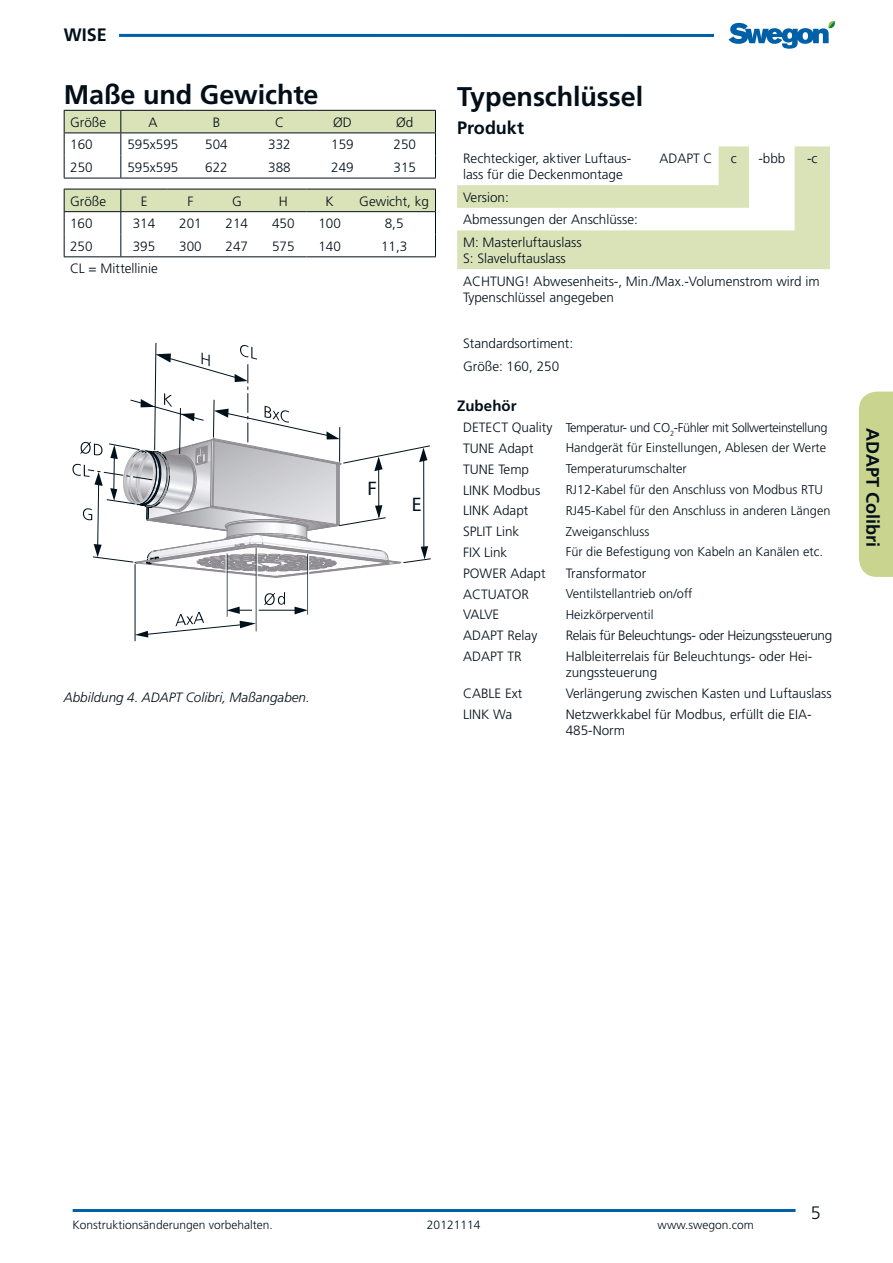
<style>
.page{position:relative;width:893px;height:1263px;background:#fff}
.page>*{position:absolute;margin:0;border:0;box-sizing:border-box;transform-origin:0 0}
.t1{font:700 27px "Frutiger";letter-spacing:-.005em;color:#020f19}
.t2{font:19.65px "Myriad";color:#01111b}
.t3{font:700 18px "Frutiger";color:#020f19}
.t4{font:300 18px "Frutiger";color:#020f19}
.t5{font:700 15px "Frutiger";letter-spacing:.005em;color:#020f19}
.t6{font:300 13.5px/22.6px "Frutiger";color:#020f19}
.t7{font:300 13.5px "Frutiger";letter-spacing:-.025em;color:#020f19}
.t8{font:italic 300 13.5px "Frutiger";color:#020f19}
.t9{font:300 12.75px "Frutiger";color:#020f19}
.t10{font:300 12.75px "Frutiger";letter-spacing:-.03em;color:#020f19}
.t11{font:300 12px "Frutiger";color:#020f19}
.s1{font-size:13.5px}
</style>
<div class="page">
<hr style="left:73px;top:1209px;width:723px;height:3px;background:#0060a7">
<svg style="left:729px;top:21px;width:106px;height:28px"></svg>
<hr style="left:119px;top:34px;width:595px;height:3px;background:#0060a7">
<div style="left:859px;top:392px;width:34px;height:185px;background:#c9d58e"></div>
<svg style="left:264px;top:592px;width:21px;height:13px"></svg>
<hr style="left:227px;top:554px;width:1px;height:63px;background:#01111b">
<hr style="left:307px;top:554px;width:1px;height:61px;background:#01111b">
<hr style="left:135px;top:564px;width:1px;height:77px;background:#01111b">
<hr style="left:256px;top:548px;width:1px;height:83px;background:#01111b">
<hr style="left:259px;top:610px;width:40px;height:1px;background:#01111b">
<svg style="left:294px;top:607px;width:14px;height:7px"></svg>
<svg style="left:135px;top:607px;width:121px;height:30px"></svg>
<hr style="left:226px;top:554px;width:1px;height:63px;background:#fff">
<svg style="left:72px;top:343px;width:359px;height:239px"></svg>
<svg style="left:64px;top:110px;width:372px;height:68px"></svg>
<hr style="left:64px;top:178px;width:57px;height:1px;background:#020f19">
<hr style="left:121px;top:178px;width:190px;height:1px;background:#020f19">
<hr style="left:311px;top:178px;width:125px;height:1px;background:#020f19">
<hr style="left:64px;top:256px;width:57px;height:1px;background:#020f19">
<hr style="left:121px;top:256px;width:185px;height:1px;background:#020f19">
<hr style="left:307px;top:256px;width:46px;height:1px;background:#020f19">
<hr style="left:353px;top:256px;width:83px;height:1px;background:#020f19">
<svg style="left:64px;top:189px;width:372px;height:67px"></svg>
<hr style="left:64px;top:211px;width:57px;height:1px;background:#020f19">
<hr style="left:121px;top:211px;width:186px;height:1px;background:#020f19">
<hr style="left:307px;top:211px;width:46px;height:1px;background:#020f19">
<hr style="left:353px;top:211px;width:83px;height:1px;background:#020f19">
<svg style="left:457px;top:146px;width:373px;height:123px;fill:#dae2b8"></svg>
<h3 class="t3" style="left:64px;top:27px;width:45px">WISE</h3>
<h1 class="t1" style="left:64px;top:84px;width:256px">Maße und Gewichte</h1>
<p class="t6" style="left:70px;top:112px;width:38px">Größe</p>
<p class="t6" style="left:148px;top:112px;width:11px">A</p>
<p class="t6" style="left:213px;top:112px;width:9px">B</p>
<p class="t6" style="left:275px;top:112px;width:11px">C</p>
<p class="t6" style="left:333px;top:112px;width:20px">ØD</p>
<p class="t6" style="left:396px;top:112px;width:19px">Ød</p>
<p class="t6" style="left:70px;top:135px;width:24px">160</p>
<p class="t6" style="left:127px;top:135px;width:53px">595x595</p>
<p class="t6" style="left:205px;top:135px;width:24px">504</p>
<p class="t6" style="left:268px;top:135px;width:24px">332</p>
<p class="t6" style="left:331px;top:135px;width:24px">159</p>
<p class="t6" style="left:393px;top:135px;width:24px">250</p>
<p class="t6" style="left:70px;top:157px;width:24px">250</p>
<p class="t6" style="left:127px;top:157px;width:53px">595x595</p>
<p class="t6" style="left:205px;top:157px;width:24px">622</p>
<p class="t6" style="left:268px;top:157px;width:24px">388</p>
<p class="t6" style="left:331px;top:157px;width:24px">249</p>
<p class="t6" style="left:393px;top:157px;width:24px">315</p>
<p class="t6" style="left:70px;top:191px;width:38px">Größe</p>
<p class="t6" style="left:141px;top:191px;width:8px">E</p>
<p class="t6" style="left:187px;top:191px;width:7px">F</p>
<p class="t6" style="left:232px;top:191px;width:11px">G</p>
<p class="t6" style="left:279px;top:191px;width:11px">H</p>
<p class="t6" style="left:326px;top:191px;width:10px">K</p>
<p class="t6" style="left:359px;top:191px;width:71px">Gewicht, kg</p>
<p class="t6" style="left:70px;top:213px;width:24px">160</p>
<p class="t6" style="left:133px;top:213px;width:24px">314</p>
<p class="t6" style="left:179px;top:213px;width:24px">201</p>
<p class="t6" style="left:226px;top:213px;width:24px">214</p>
<p class="t6" style="left:272px;top:213px;width:24px">450</p>
<p class="t6" style="left:318px;top:213px;width:24px">100</p>
<p class="t6" style="left:385px;top:213px;width:20px">8,5</p>
<p class="t6" style="left:70px;top:236px;width:24px">250</p>
<p class="t6" style="left:133px;top:236px;width:24px">395</p>
<p class="t6" style="left:179px;top:236px;width:24px">300</p>
<p class="t6" style="left:226px;top:236px;width:24px">247</p>
<p class="t6" style="left:272px;top:236px;width:24px">575</p>
<p class="t6" style="left:318px;top:236px;width:24px">140</p>
<p class="t6" style="left:381px;top:236px;width:28px">11,3</p>
<p class="t6" style="left:70px;top:258px;width:89px">CL = Mittellinie</p>
<h2 class="t2" style="left:368px;top:481px;width:11px">F</h2>
<h2 class="t2" style="left:412px;top:497px;width:11px">E</h2>
<p class="t8" style="left:64px;top:691px;width:248px">Abbildung 4. ADAPT Colibri, Maßangaben.</p>
<h1 class="t1" style="left:457px;top:86px;width:188px">Typenschlüssel</h1>
<h3 class="t3" style="left:457px;top:121px;width:68px">Produkt</h3>
<p class="t6" style="left:463px;top:151px;width:170px;line-height:16.2px">Rechteckiger, aktiver Luftaus&shy;lass für die Deckenmontage</p>
<p class="t6" style="left:659px;top:148px;width:55px">ADAPT C</p>
<p class="t6" style="left:731px;top:148px;width:7px">c</p>
<p class="t6" style="left:758px;top:148px;width:29px">-bbb</p>
<p class="t6" style="left:807px;top:148px;width:12px">-c</p>
<p class="t6" style="left:463px;top:187px;width:176px">Version:<br>Abmessungen der Anschlüsse:<br>M: Masterluftauslass</p>
<p class="t6" style="left:463px;top:248px;width:358px">S: Slaveluftauslass<br>ACHTUNG! Abwesenheits-, Min./Max.-Volumenstrom wird im</p>
<p class="t6" style="left:463px;top:287px;width:152px">Typenschlüssel angegeben</p>
<p class="t6" style="left:463px;top:333px;width:112px">Standardsortiment:<br>Größe: 160, 250</p>
<p class="t5" style="left:457px;top:399px;width:61px">Zubehör</p>
<p class="t10" style="left:463px;top:422px;width:366px"><span class="s1">DETECT Quality</span> Temperatur- und CO<sub>2</sub>-Fühler mit Sollwerteinstellung</p>
<p class="t6" style="left:463px;top:438px;width:72px">TUNE Adapt</p>
<p class="t9" style="left:566px;top:443px;width:262px">Handgerät für Einstellungen, Ablesen der Werte</p>
<p class="t6" style="left:463px;top:459px;width:68px">TUNE Temp</p>
<p class="t9" style="left:566px;top:464px;width:123px">Temperaturumschalter</p>
<p class="t6" style="left:463px;top:480px;width:79px">LINK Modbus</p>
<p class="t9" style="left:566px;top:484px;width:259px">RJ12-Kabel für den Anschluss von Modbus RTU</p>
<p class="t6" style="left:463px;top:500px;width:67px">LINK Adapt</p>
<p class="t9" style="left:566px;top:505px;width:266px">RJ45-Kabel für den Anschluss in anderen Längen</p>
<p class="t6" style="left:463px;top:521px;width:58px">SPLIT Link</p>
<p class="t9" style="left:566px;top:526px;width:85px">Zweiganschluss</p>
<p class="t6" style="left:463px;top:542px;width:46px">FIX Link</p>
<p class="t9" style="left:566px;top:547px;width:259px">Für die Befestigung von Kabeln an Kanälen etc.</p>
<p class="t6" style="left:463px;top:563px;width:84px">POWER Adapt</p>
<p class="t6" style="left:566px;top:563px;width:82px">Transformator</p>
<p class="t6" style="left:463px;top:584px;width:67px">ACTUATOR</p>
<p class="t9" style="left:566px;top:588px;width:128px">Ventilstellantrieb on/off</p>
<p class="t6" style="left:463px;top:604px;width:38px">VALVE</p>
<p class="t9" style="left:566px;top:609px;width:89px">Heizkörperventil</p>
<p class="t6" style="left:463px;top:625px;width:76px">ADAPT Relay</p>
<p class="t7" style="left:566px;top:630px;width:268px">Relais für Beleuchtungs- oder Heizungssteuerung</p>
<p class="t6" style="left:463px;top:646px;width:60px">ADAPT TR</p>
<p class="t6" style="left:566px;top:649px;width:248px;line-height:16.2px">Halbleiterrelais für Beleuchtungs- oder Hei&shy;zungssteuerung</p>
<p class="t6" style="left:463px;top:683px;width:61px">CABLE Ext</p>
<p class="t6" style="left:566px;top:683px;width:267px">Verlängerung zwischen Kasten und Luftauslass</p>
<p class="t6" style="left:463px;top:704px;width:50px">LINK Wa</p>
<p class="t6" style="left:566px;top:707px;width:248px;line-height:16.2px">Netzwerkkabel für Modbus, erfüllt die EIA-<br>485-Norm</p>
<h3 class="t3" style="left:880px;top:428px;width:120px;rotate:90deg">ADAPT Colibri</h3>
<p class="t11" style="left:73px;top:1219px;width:202px">Konstruktionsänderungen vorbehalten.</p>
<p class="t11" style="left:427px;top:1219px;width:55px">20121114</p>
<p class="t11" style="left:658px;top:1219px;width:98px">www.swegon.com</p>
<h3 class="t4" style="left:811px;top:1205px;width:12px">5</h3>
</div>
